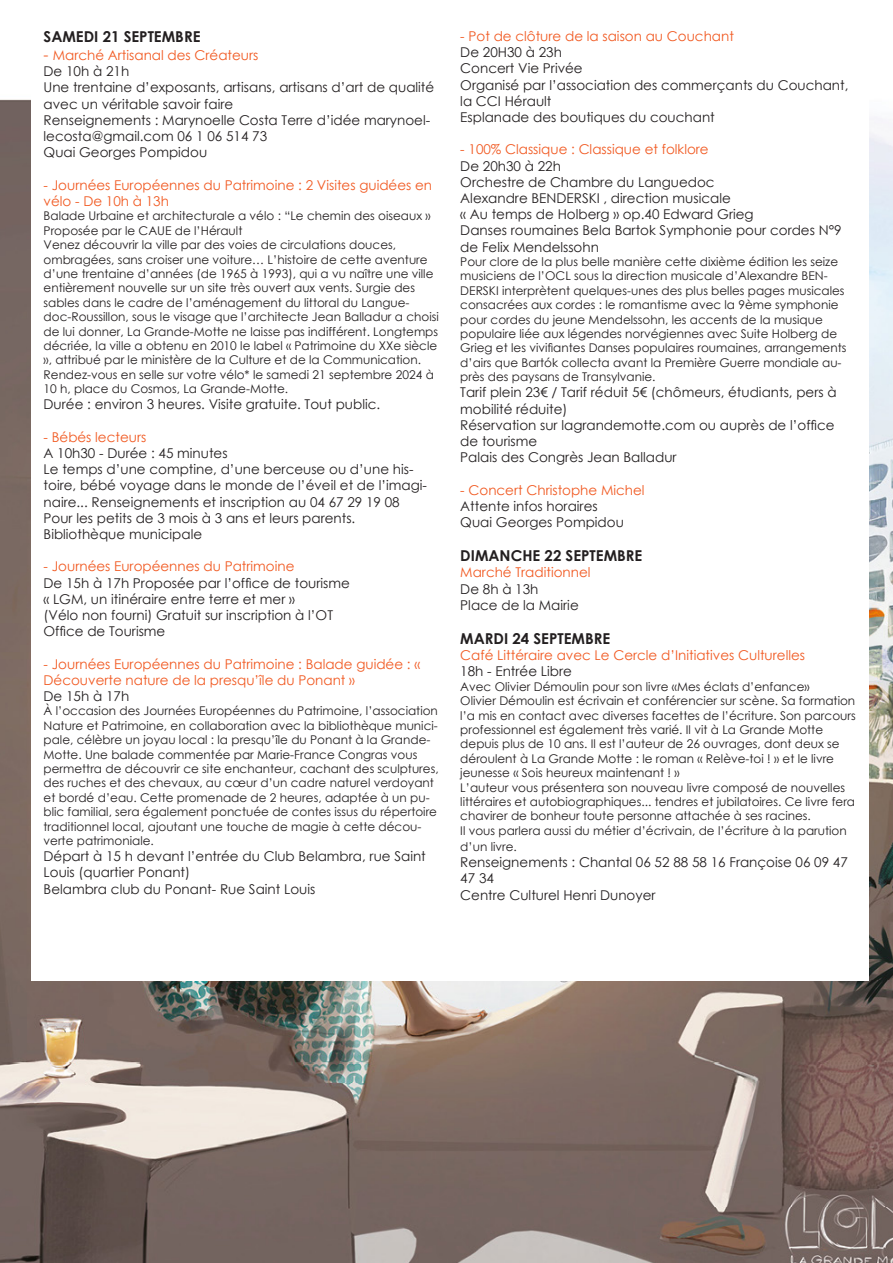
<style>
.page{position:relative;width:893px;height:1263px;background:#fff}
.page>*{position:absolute;margin:0;border:0;box-sizing:border-box;transform-origin:0 0}
.t1{font:700 15px "Century Gothic";color:#231f20}
.t2{font:13.5px/16.2px "Century Gothic";color:#231f20}
.t3{font:13.5px/16.2px "Century Gothic";color:#f15921}
.t4{font:12px/14.4px "Century Gothic";color:#231f20}
.s1{font-size:15px}
</style>
<div class="page">
<img style="left:0;top:99px;width:893px;height:1164px">
<div style="left:31px;top:18px;width:837px;height:962px;background:#fff"></div>
<p class="t1" style="left:44px;top:25px;width:158px">SAMEDI 21 SEPTEMBRE</p>
<p class="t3" style="left:44px;top:47px;width:216px"><span class="s1">-</span> Marché Artisanal des Créateurs</p>
<p class="t2" style="left:44px;top:63px;width:87px">De 10h à 21h</p>
<p class="t2" style="left:44px;top:79px;width:392px">Une trentaine d’exposants, artisans, artisans d’art de qualité avec un véritable savoir faire</p>
<p class="t2" style="left:44px;top:112px;width:388px">Renseignements : Marynoelle Costa Terre d’idée marynoel&shy;lecosta@gmail.com 06 1 06 514 73</p>
<p class="t2" style="left:44px;top:144px;width:165px">Quai Georges Pompidou</p>
<p class="t3" style="left:44px;top:176px;width:390px">- Journées Européennes du Patrimoine : 2 Visites guidées en vélo - De 10h à 13h</p>
<p class="t4" style="left:44px;top:209px;width:389px">Balade Urbaine et architecturale a vélo : “Le chemin des oiseaux »<br>Proposée par le CAUE de l’Hérault</p>
<p class="t4" style="left:44px;top:237px;width:397px">Venez découvrir la ville par des voies de circulations douces, ombragées, sans croiser une voiture… L’histoire de cette aventure d’une trentaine d’années (de 1965 à 1993), qui a vu naître une ville entièrement nouvelle sur un site très ouvert aux vents. Surgie des sables dans le cadre de l’aménagement du littoral du Langue&shy;doc-Roussillon, sous le visage que l’architecte Jean Balladur a choisi de lui donner, La Grande-Motte ne laisse pas indifférent. Longtemps décriée, la ville a obtenu en 2010 le label « Patrimoine du XXe siècle », attribué par le ministère de la Culture et de la Communication.<br>Rendez-vous en selle sur votre vélo* le samedi 21 septembre 2024 à 10 h, place du Cosmos, La Grande-Motte.</p>
<p class="t2" style="left:44px;top:396px;width:338px">Durée : environ 3 heures. Visite gratuite. Tout public.</p>
<p class="t3" style="left:44px;top:428px;width:104px">- Bébés lecteurs</p>
<p class="t2" style="left:44px;top:445px;width:186px">A 10h30 - Durée : 45 minutes</p>
<p class="t2" style="left:44px;top:461px;width:385px">Le temps d’une comptine, d’une berceuse ou d’une his&shy;toire, bébé voyage dans le monde de l’éveil et de l’imagi&shy;naire... Renseignements et inscription au 04 67 29 19 08</p>
<p class="t2" style="left:44px;top:509px;width:313px">Pour les petits de 3 mois à 3 ans et leurs parents.</p>
<p class="t2" style="left:44px;top:526px;width:160px">Bibliothèque municipale</p>
<p class="t3" style="left:44px;top:558px;width:252px">- Journées Européennes du Patrimoine</p>
<p class="t2" style="left:44px;top:574px;width:308px">De 15h à 17h Proposée par l’office de tourisme</p>
<p class="t2" style="left:44px;top:590px;width:253px">« LGM, un itinéraire entre terre et mer »</p>
<p class="t2" style="left:44px;top:607px;width:291px">(Vélo non fourni) Gratuit sur inscription à l’OT</p>
<p class="t2" style="left:44px;top:623px;width:123px">Office de Tourisme</p>
<p class="t3" style="left:44px;top:655px;width:378px">- Journées Européennes du Patrimoine : Balade guidée : «<br>Découverte nature de la presqu’île du Ponant »</p>
<p class="t2" style="left:44px;top:688px;width:87px">De 15h à 17h</p>
<p class="t4" style="left:44px;top:704px;width:397px">À l’occasion des Journées Européennes du Patrimoine, l’association Nature et Patrimoine, en collaboration avec la bibliothèque munici&shy;pale, célèbre un joyau local : la presqu’île du Ponant à la Grande-Motte. Une balade commentée par Marie-France Congras vous permettra de découvrir ce site enchanteur, cachant des sculptures, des ruches et des chevaux, au cœur d’un cadre naturel verdoyant et bordé d’eau. Cette promenade de 2 heures, adaptée à un pu&shy;blic familial, sera également ponctuée de contes issus du répertoire traditionnel local, ajoutant une touche de magie à cette décou&shy;verte patrimoniale.</p>
<p class="t2" style="left:44px;top:848px;width:384px">Départ à 15 h devant l’entrée du Club Belambra, rue Saint<br>Louis (quartier Ponant)</p>
<p class="t2" style="left:44px;top:880px;width:273px">Belambra club du Ponant- Rue Saint Louis</p>
<p class="t3" style="left:460px;top:28px;width:275px">- Pot de clôture de la saison au Couchant</p>
<p class="t2" style="left:460px;top:44px;width:103px">De 20H30 à 23h</p>
<p class="t2" style="left:460px;top:60px;width:124px">Concert Vie Privée</p>
<p class="t2" style="left:460px;top:76px;width:390px">Organisé par l’association des commerçants du Couchant, la CCI Hérault</p>
<p class="t2" style="left:460px;top:109px;width:256px">Esplanade des boutiques du couchant</p>
<p class="t3" style="left:460px;top:141px;width:250px">- 100% Classique : Classique et folklore</p>
<p class="t2" style="left:460px;top:157px;width:102px">De 20h30 à 22h</p>
<p class="t2" style="left:460px;top:174px;width:256px">Orchestre de Chambre du Languedoc</p>
<p class="t2" style="left:460px;top:190px;width:272px">Alexandre BENDERSKI , direction musicale</p>
<p class="t2" style="left:460px;top:206px;width:295px">« Au temps de Holberg » op.40 Edward Grieg</p>
<p class="t2" style="left:460px;top:222px;width:383px">Danses roumaines Bela Bartok Symphonie pour cordes N°9 de Felix Mendelssohn</p>
<p class="t4" style="left:460px;top:254px;width:388px">Pour clore de la plus belle manière cette dixième édition les seize musiciens de l’OCL sous la direction musicale d’Alexandre BEN-DERSKI interprètent quelques-unes des plus belles pages musicales consacrées aux cordes : le romantisme avec la 9ème symphonie pour cordes du jeune Mendelssohn, les accents de la musique populaire liée aux légendes norvégiennes avec Suite Holberg de Grieg et les vivifiantes Danses populaires roumaines, arrangements d’airs que Bartók collecta avant la Première Guerre mondiale au&shy;près des paysans de Transylvanie.</p>
<p class="t2" style="left:460px;top:384px;width:378px">Tarif plein 23€ / Tarif réduit 5€ (chômeurs, étudiants, pers à mobilité réduite)</p>
<p class="t2" style="left:460px;top:417px;width:376px">Réservation sur lagrandemotte.com ou auprès de l’office de tourisme</p>
<p class="t2" style="left:460px;top:449px;width:218px">Palais des Congrès Jean Balladur</p>
<p class="t3" style="left:460px;top:481px;width:186px">- Concert Christophe Michel</p>
<p class="t2" style="left:460px;top:498px;width:139px">Attente infos horaires</p>
<p class="t2" style="left:460px;top:514px;width:165px">Quai Georges Pompidou</p>
<p class="t1" style="left:460px;top:544px;width:184px">DIMANCHE 22 SEPTEMBRE</p>
<p class="t3" style="left:460px;top:564px;width:132px">Marché Traditionnel</p>
<p class="t2" style="left:460px;top:580px;width:80px">De 8h à 13h</p>
<p class="t2" style="left:460px;top:597px;width:120px">Place de la Mairie</p>
<p class="t1" style="left:460px;top:627px;width:151px">MARDI 24 SEPTEMBRE</p>
<p class="t3" style="left:460px;top:647px;width:346px">Café Littéraire avec Le Cercle d’Initiatives Culturelles</p>
<p class="t2" style="left:460px;top:663px;width:113px">18h - Entrée Libre</p>
<p class="t4" style="left:460px;top:679px;width:351px">Avec Olivier Démoulin pour son livre «Mes éclats d’enfance»</p>
<p class="t4" style="left:460px;top:693px;width:397px">Olivier Démoulin est écrivain et conférencier sur scène. Sa formation l’a mis en contact avec diverses facettes de l’écriture. Son parcours professionnel est également très varié. Il vit à La Grande Motte depuis plus de 10 ans. Il est l’auteur de 26 ouvrages, dont deux se déroulent à La Grande Motte : le roman « Relève-toi ! » et le livre jeunesse « Sois heureux maintenant ! »</p>
<p class="t4" style="left:460px;top:780px;width:396px">L’auteur vous présentera son nouveau livre composé de nouvelles littéraires et autobiographiques... tendres et jubilatoires. Ce livre fera chavirer de bonheur toute personne attachée à ses racines.</p>
<p class="t4" style="left:460px;top:822px;width:388px;line-height:16.2px">Il vous parlera aussi du métier d’écrivain, de l’écriture à la parution d’un livre.</p>
<p class="t2" style="left:460px;top:854px;width:389px">Renseignements : Chantal 06 52 88 58 16 Françoise 06 09 47<br>47 34</p>
<p class="t2" style="left:460px;top:886px;width:197px">Centre Culturel Henri Dunoyer</p>
</div>
